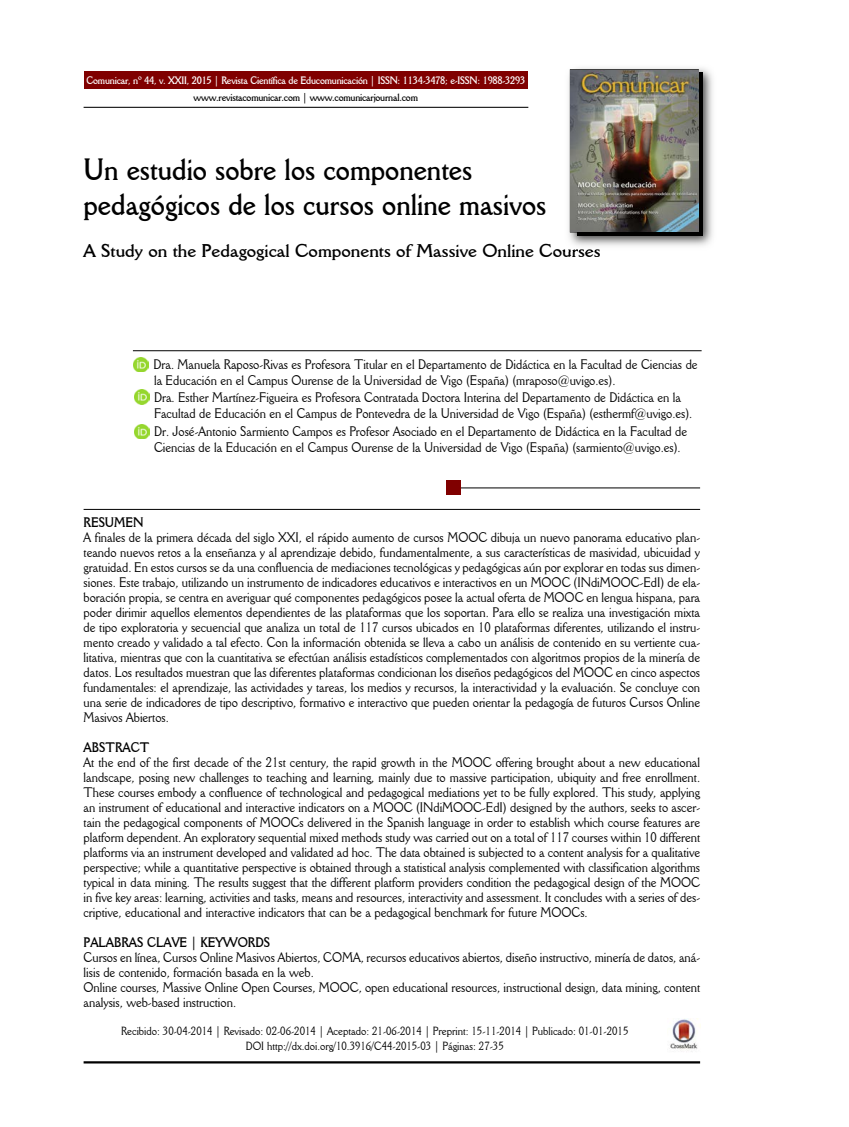
<style>
.page{position:relative;width:849px;height:1127px;background:#fff}
.page>*{position:absolute;margin:0;border:0;box-sizing:border-box;transform-origin:0 0}
.t1{font:700 30px/34.5px "Della Robbia BT";color:#000;scale:.9 1}
.t2{font:700 18px "Della Robbia BT";color:#000}
.t3{font:13.5px/15px "Della Robbia BT";color:#000;scale:.9 1}
.t4{font:700 13.5px "Della Robbia BT";color:#000;scale:.9 1}
.t5{font:11.55px/15px "Della Robbia BT";color:#000;text-align:center;scale:.9 1}
.t6{font:700 10.5px "Della Robbia BT";letter-spacing:-.02em;color:#fff;scale:.9 1}
.t7{font:700 10.5px "Della Robbia BT";letter-spacing:-.02em;color:#000;scale:.9 1}
</style>
<div class="page">
<svg style="left:83px;top:106px;width:446px;height:2px"></svg>
<div style="left:84px;top:71px;width:444px;height:17px;background:#800000"></div>
<img style="left:563px;top:68px;width:150px;height:184px">
<img style="left:577px;top:73px;width:125px;height:163px">
<img style="left:571px;top:70px;width:127px;height:162px">
<svg style="left:132px;top:350px;width:570px;height:1px"></svg>
<svg style="left:83px;top:508px;width:618px;height:2px"></svg>
<svg style="left:461px;top:487px;width:240px;height:1px"></svg>
<img style="left:670px;top:1018px;width:28px;height:34px">
<hr style="left:84px;top:1061px;width:616px;height:2px;background:#000">
<div style="left:446px;top:481px;width:15px;height:14px;background:#800000"></div>
<img style="left:134px;top:357px;width:15px;height:15px">
<svg style="left:134px;top:389px;width:16px;height:16px"></svg>
<img style="left:135px;top:390px;width:14px;height:14px">
<svg style="left:134px;top:427px;width:16px;height:10px"></svg>
<img style="left:135px;top:424px;width:14px;height:15px">
<p class="t6" style="left:86px;top:74px;width:489px">Comunicar, nº 44, v. XXII, 2015 | Revista Científica de Educomunicación | ISSN: 1134-3478; e-ISSN: 1988-3293</p>
<p class="t7" style="left:194px;top:91px;width:251px">www.revistacomunicar.com | www.comunicarjournal.com</p>
<h1 class="t1" style="left:84px;top:152px;width:516px">Un estudio sobre los componentes pedagógicos de los cursos online masivos</h1>
<h2 class="t2" style="left:84px;top:240px;width:518px">A Study on the Pedagogical Components of Massive Online Courses</h2>
<p class="t3" style="left:153px;top:356px;width:606px;line-height:15.8px">Dra. Manuela Raposo-Rivas es Profesora Titular en el Departamento de Didáctica en la Facultad de Ciencias de la Educación en el Campus Ourense de la Universidad de Vigo (España) (mraposo@uvigo.es).</p>
<p class="t3" style="left:154px;top:390px;width:600px;line-height:15.8px">Dra. Esther Martínez-Figueira es Profesora Contratada Doctora Interina del Departamento de Didáctica en la<br>Facultad de Educación en el Campus de Pontevedra de la Universidad de Vigo (España) (esthermf@uvigo.es).</p>
<p class="t3" style="left:154px;top:423px;width:594px;line-height:15.8px">Dr. José-Antonio Sarmiento Campos es Profesor Asociado en el Departamento de Didáctica en la Facultad de<br>Ciencias de la Educación en el Campus Ourense de la Universidad de Vigo (España) (sarmiento@uvigo.es).</p>
<p class="t4" style="left:84px;top:514px;width:68px">RESUMEN</p>
<p class="t3" style="left:84px;top:530px;width:687px;text-align:justify">A finales de la primera década del siglo XXI, el rápido aumento de cursos MOOC dibuja un nuevo panorama educativo plan&shy;teando nuevos retos a la enseñanza y al aprendizaje debido, fundamentalmente, a sus características de masividad, ubicuidad y gratuidad. En estos cursos se da una confluencia de mediaciones tecnológicas y pedagógicas aún por explorar en todas sus dimen&shy;siones. Este trabajo, utilizando un instrumento de indicadores educativos e interactivos en un MOOC (INdiMOOC-EdI) de ela&shy;boración propia, se centra en averiguar qué componentes pedagógicos posee la actual oferta de MOOC en lengua hispana, para poder dirimir aquellos elementos dependientes de las plataformas que los soportan. Para ello se realiza una investigación mixta de tipo exploratoria y secuencial que analiza un total de 117 cursos ubicados en 10 plataformas diferentes, utilizando el instru&shy;mento creado y validado a tal efecto. Con la información obtenida se lleva a cabo un análisis de contenido en su vertiente cua&shy;litativa, mientras que con la cuantitativa se efectúan análisis estadísticos complementados con algoritmos propios de la minería de datos. Los resultados muestran que las diferentes plataformas condicionan los diseños pedagógicos del MOOC en cinco aspectos fundamentales: el aprendizaje, las actividades y tareas, los medios y recursos, la interactividad y la evaluación. Se concluye con una serie de indicadores de tipo descriptivo, formativo e interactivo que pueden orientar la pedagogía de futuros Cursos Online Masivos Abiertos.</p>
<p class="t4" style="left:84px;top:739px;width:75px">ABSTRACT</p>
<p class="t3" style="left:84px;top:755px;width:687px;text-align:justify">At the end of the first decade of the 21st century, the rapid growth in the MOOC offering brought about a new educational landscape, posing new challenges to teaching and learning, mainly due to massive participation, ubiquity and free enrollment.<br>These courses embody a confluence of technological and pedagogical mediations yet to be fully explored. This study, applying an instrument of educational and interactive indicators on a MOOC (INdiMOOC-EdI) designed by the authors, seeks to ascer&shy;tain the pedagogical components of MOOCs delivered in the Spanish language in order to establish which course features are platform dependent. An exploratory sequential mixed methods study was carried out on a total of 117 courses within 10 different platforms via an instrument developed and validated ad hoc. The data obtained is subjected to a content analysis for a qualitative perspective; while a quantitative perspective is obtained through a statistical analysis complemented with classification algorithms typical in data mining. The results suggest that the different platform providers condition the pedagogical design of the MOOC in five key areas: learning, activities and tasks, means and resources, interactivity and assessment. It concludes with a series of des&shy;criptive, educational and interactive indicators that can be a pedagogical benchmark for future MOOCs.</p>
<p class="t4" style="left:84px;top:934px;width:209px">PALABRAS CLAVE | KEYWORDS</p>
<p class="t3" style="left:84px;top:950px;width:687px">Cursos en línea, Cursos Online Masivos Abiertos, COMA, recursos educativos abiertos, diseño instructivo, minería de datos, aná&shy;lisis de contenido, formación basada en la web.<br>Online courses, Massive Online Open Courses, MOOC, open educational resources, instructional design, data mining, content analysis, web-based instruction.</p>
<p class="t5" style="left:121px;top:1023px;width:565px">Recibido: 30-04-2014 | Revisado: 02-06-2014 | Aceptado: 21-06-2014 | Preprint: 15-11-2014 | Publicado: 01-01-2015<br>DOI http://dx.doi.org/10.3916/C44-2015-03 | Páginas: 27-35</p>
</div>
